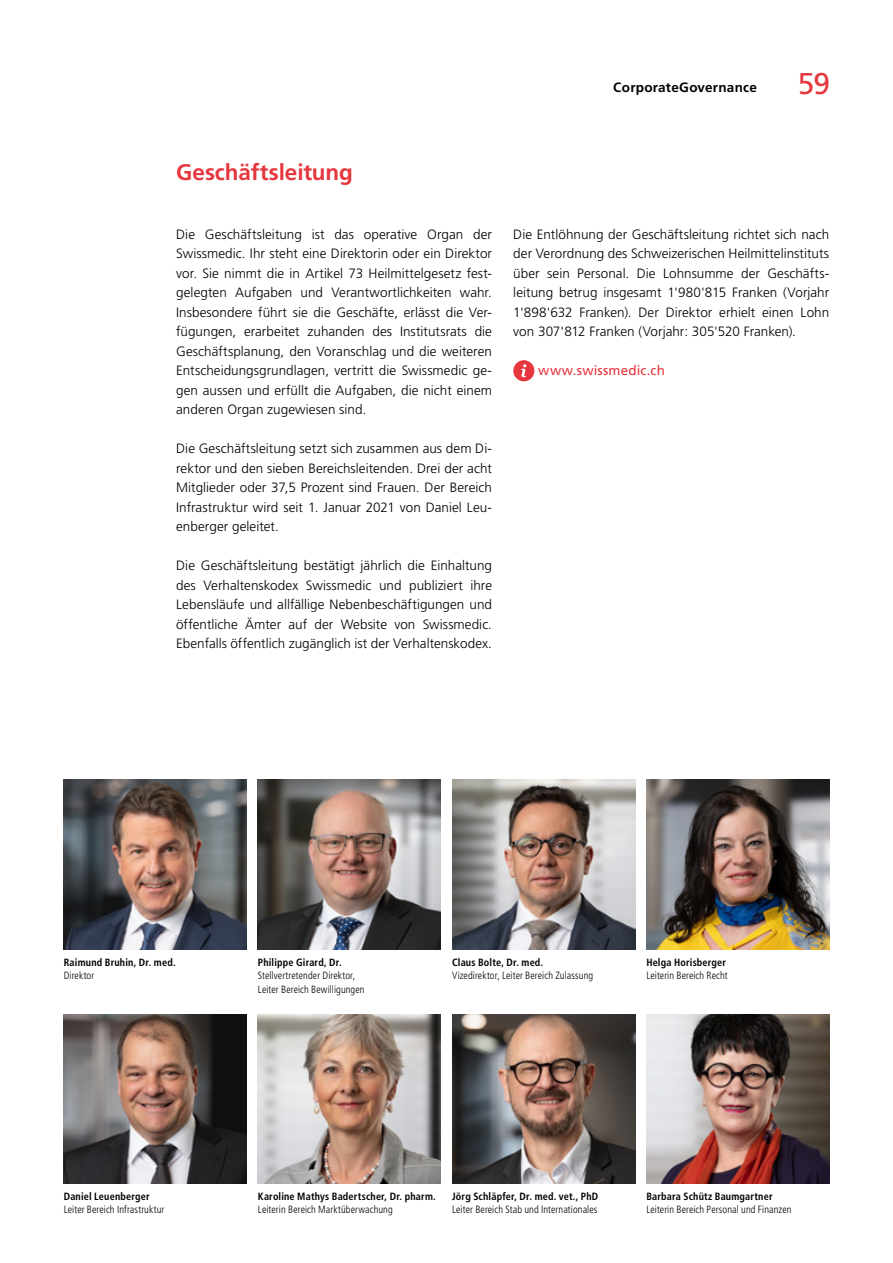
<style>
.page{position:relative;width:893px;height:1263px;background:#fff}
.page>*{position:absolute;margin:0;border:0;box-sizing:border-box;transform-origin:0 0}
.t1{font:30px "Frutiger LT Std";color:#e6363e}
.Untertitel{font:700 22.5px "Frutiger LT Std";letter-spacing:-.005em;color:#e6363e}
.Grundtext{font:300 13.5px/19.5px "Frutiger LT Std";color:#000;text-align:justify}
.t2{font:700 13.5px "Frutiger LT Std";letter-spacing:.02em;color:#000}
.Grundtext-2{font:13.5px "Frutiger LT Std";letter-spacing:.015em;color:#e6363e}
.Legende{font:300 condensed 10.5px/13.5px "Frutiger LT Std";letter-spacing:.01em;color:#000}
.Legende-2{font:700 condensed 10.5px "Frutiger LT Std";letter-spacing:.015em;color:#000}
</style>
<div class="page">
<img style="left:646px;top:780px;width:183px;height:169px">
<img style="left:64px;top:1014px;width:183px;height:169px">
<img style="left:452px;top:780px;width:183px;height:169px">
<img style="left:258px;top:780px;width:183px;height:169px">
<img style="left:64px;top:780px;width:183px;height:169px">
<img style="left:452px;top:1014px;width:183px;height:169px">
<img style="left:646px;top:1014px;width:183px;height:169px">
<img style="left:258px;top:1014px;width:183px;height:169px">
<svg style="left:513px;top:360px;width:21px;height:21px"></svg>
<p class="t2" style="left:613px;top:80px;width:145px">CorporateGovernance</p>
<h1 class="t1" style="left:798px;top:66px;width:34px">59</h1>
<p class="Untertitel" style="left:176px;top:159px;width:178px">Geschäftsleitung</p>
<p class="Grundtext" style="left:176px;top:225px;width:317px">Die Geschäftsleitung ist das operative Organ der Swissmedic. Ihr steht eine Direktorin oder ein Direktor vor. Sie nimmt die in Artikel 73 Heilmittelgesetz fest&shy;gelegten Aufgaben und Verantwortlichkeiten wahr.<br>Insbesondere führt sie die Geschäfte, erlässt die Ver&shy;fügungen, erarbeitet zuhanden des Institutsrats die Geschäftsplanung, den Voranschlag und die weiteren Entscheidungsgrundlagen, vertritt die Swissmedic ge&shy;gen aussen und erfüllt die Aufgaben, die nicht einem anderen Organ zugewiesen sind.</p>
<p class="Grundtext" style="left:176px;top:439px;width:317px">Die Geschäftsleitung setzt sich zusammen aus dem Di&shy;rektor und den sieben Bereichsleitenden. Drei der acht Mitglieder oder 37,5 Prozent sind Frauen. Der Bereich Infrastruktur wird seit 1. Januar 2021 von Daniel Leu&shy;enberger geleitet.</p>
<p class="Grundtext" style="left:176px;top:556px;width:317px">Die Geschäftsleitung bestätigt jährlich die Einhaltung des Verhaltenskodex Swissmedic und publiziert ihre Lebensläufe und allfällige Nebenbeschäftigungen und öffentliche Ämter auf der Website von Swissmedic.<br>Ebenfalls öffentlich zugänglich ist der Verhaltenskodex.</p>
<p class="Grundtext" style="left:513px;top:225px;width:317px">Die Entlöhnung der Geschäftsleitung richtet sich nach der Verordnung des Schweizerischen Heilmittelinstituts über sein Personal. Die Lohnsumme der Geschäfts&shy;leitung betrug insgesamt 1'980'815 Franken (Vorjahr 1'898'632 Franken). Der Direktor erhielt einen Lohn von 307'812 Franken (Vorjahr: 305'520 Franken).</p>
<p class="Grundtext-2" style="left:538px;top:363px;width:128px">www.swissmedic.ch</p>
<p class="Legende-2" style="left:64px;top:956px;width:113px">Raimund Bruhin, Dr. med.</p>
<p class="Legende" style="left:64px;top:969px;width:32px">Direktor</p>
<p class="Legende-2" style="left:64px;top:1190px;width:87px">Daniel Leuenberger</p>
<p class="Legende" style="left:64px;top:1203px;width:102px">Leiter Bereich Infrastruktur</p>
<p class="Legende-2" style="left:258px;top:956px;width:85px">Philippe Girard, Dr.</p>
<p class="Legende" style="left:258px;top:969px;width:108px">Stellvertretender Direktor,<br>Leiter Bereich Bewilligungen</p>
<p class="Legende-2" style="left:452px;top:956px;width:93px">Claus Bolte, Dr. med.</p>
<p class="Legende" style="left:452px;top:969px;width:143px">Vizedirektor, Leiter Bereich Zulassung</p>
<p class="Legende-2" style="left:646px;top:956px;width:81px">Helga Horisberger</p>
<p class="Legende" style="left:646px;top:969px;width:83px">Leiterin Bereich Recht</p>
<p class="Legende-2" style="left:258px;top:1190px;width:179px">Karoline Mathys Badertscher, Dr. pharm.</p>
<p class="Legende" style="left:258px;top:1203px;width:136px">Leiterin Bereich Marktüberwachung</p>
<p class="Legende-2" style="left:452px;top:1190px;width:148px">Jörg Schläpfer, Dr. med. vet., PhD</p>
<p class="Legende" style="left:452px;top:1203px;width:147px">Leiter Bereich Stab und Internationales</p>
<p class="Legende-2" style="left:646px;top:1190px;width:128px">Barbara Schütz Baumgartner</p>
<p class="Legende" style="left:646px;top:1203px;width:147px">Leiterin Bereich Personal und Finanzen</p>
</div>
